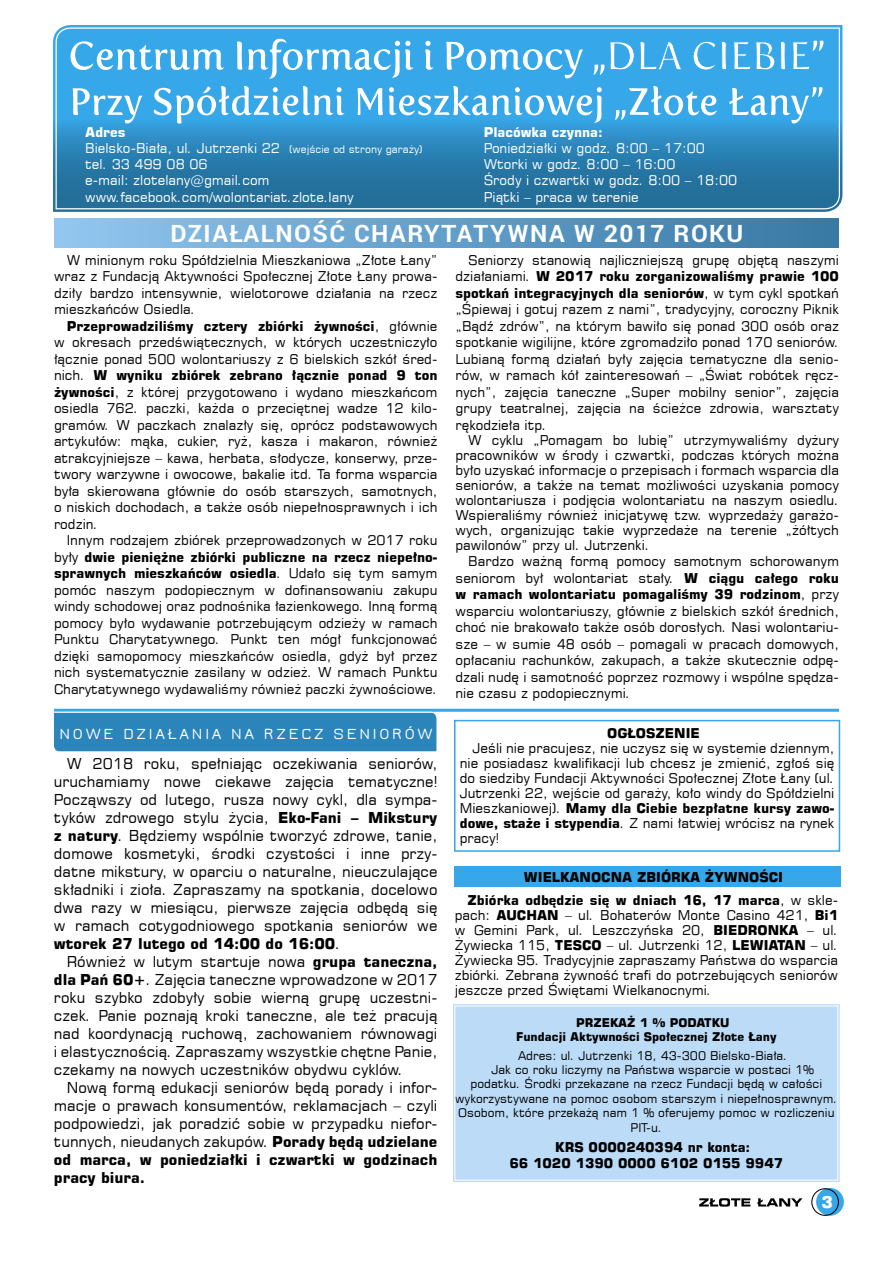
<style>
.page{position:relative;width:893px;height:1263px;background:#fff}
.page>*{position:absolute;margin:0;border:0;box-sizing:border-box;transform-origin:0 0}
.t1{font:700 24px "Roboto";letter-spacing:.06em;color:#fff}
.t2{font:700 16.5px "Square 721 EU";color:#fff}
.t3{font:600 16.2px "Jura";letter-spacing:.17em;color:#fff}
.t4{font:15px/18px "Square 721 EU";color:#000;text-align:justify}
.t5{font:13.5px/16.5px "Square 721 EU";color:#000;text-align:justify}
.t6{font:13.5px/16.2px "Square 721 EU";color:#fff}
.t7{font:700 13.5px/16.2px "Square 721 EU";color:#000}
.t8{font:700 13.5px "Square 721 EU";color:#fff}
.t9{font:12px "Square 721 EU";color:#000}
.t10{font:700 12px/14.4px "Square 721 EU";color:#000}
.s1{font-weight:700}
.s2{font-size:10.5px}
</style>
<div class="page">
<div style="left:816px;top:1188px;width:28px;height:28px;background:#36a7e9;border-radius:50%"></div>
<svg style="left:811px;top:1188px;width:28px;height:28px"></svg>
<svg style="left:699px;top:1198px;width:51px;height:8px"></svg>
<svg style="left:757px;top:1198px;width:45px;height:8px"></svg>
<svg style="left:53px;top:25px;width:790px;height:187px;background:#3d92c3"></svg>
<svg style="left:55px;top:27px;width:786px;height:183px;background:#3088ba"></svg>
<svg style="left:73px;top:86px;width:749px;height:38px"></svg>
<svg style="left:593px;top:25px;width:230px;height:50px;background:#54b4eb"></svg>
<svg style="left:71px;top:39px;width:512px;height:40px"></svg>
<div style="left:54px;top:219px;width:785px;height:28px;background:linear-gradient(to right,#91c6f0,#3678a4)"></div>
<hr style="left:54px;top:709px;width:785px;height:3px;background:#36a7e9">
<div style="left:453px;top:1004px;width:387px;height:178px;background:#bcdbf6"></div>
<div style="left:454px;top:1006px;width:384px;height:174px;border:1px solid #fff"></div>
<div style="left:454px;top:867px;width:386px;height:20px;background:#36a7e9"></div>
<div style="left:454px;top:720px;width:386px;height:132px;border:2px solid #36a7e9"></div>
<svg style="left:54px;top:711px;width:384px;height:41px;background:#358bbe"></svg>
<p class="t6" style="left:85px;top:124px;width:339px"><span class="s1">Adres<br></span>Bielsko-Biała, ul. Jutrzenki 22 <span class="s2">(wejście od strony garaży) </span>tel. 33 499 08 06<br>e-mail: zlotelany@gmail.com www.facebook.com/wolontariat.zlote.lany</p>
<p class="t8" style="left:484px;top:123px;width:121px">Placówka czynna:</p>
<p class="t6" style="left:484px;top:140px;width:255px">Poniedziałki w godz. 8:00 – 17:00<br>Wtorki w godz. 8:00 – 16:00<br>Środy i czwartki w godz. 8:00 – 18:00<br>Piątki – praca w terenie</p>
<h1 class="t1" style="left:170px;top:217px;width:574px">DZIAŁALNOŚĆ CHARYTATYWNA W 2017 ROKU</h1>
<p class="t5" style="left:54px;top:252px;width:385px;text-indent:13px">W minionym roku Spółdzielnia Mieszkaniowa „Złote Łany” wraz z Fundacją Aktywności Społecznej Złote Łany prowa&shy;dziły bardzo intensywnie, wielotorowe działania na rzecz mieszkańców Osiedla.</p>
<p class="t5" style="left:54px;top:318px;width:385px;text-indent:13px"><span class="s1">Przeprowadziliśmy cztery zbiórki żywności</span>, głównie w okresach przedświątecznych, w których uczestniczyło łącznie ponad 500 wolontariuszy z 6 bielskich szkół śred&shy;nich. <span class="s1">W wyniku zbiórek zebrano łącznie ponad 9 ton żywności</span>, z której przygotowano i wydano mieszkańcom osiedla 762. paczki, każda o przeciętnej wadze 12 kilo&shy;gramów. W paczkach znalazły się, oprócz podstawowych artykułów: mąka, cukier, ryż, kasza i makaron, również atrakcyjniejsze – kawa, herbata, słodycze, konserwy, prze&shy;twory warzywne i owocowe, bakalie itd. Ta forma wsparcia była skierowana głównie do osób starszych, samotnych, o niskich dochodach, a także osób niepełnosprawnych i ich rodzin.</p>
<p class="t5" style="left:54px;top:532px;width:385px;text-indent:13px">Innym rodzajem zbiórek przeprowadzonych w 2017 roku były <span class="s1">dwie pieniężne zbiórki publiczne na rzecz niepełno&shy;sprawnych mieszkańców osiedla</span>. Udało się tym samym pomóc naszym podopiecznym w dofinansowaniu zakupu windy schodowej oraz podnośnika łazienkowego. Inną formą pomocy było wydawanie potrzebującym odzieży w ramach Punktu Charytatywnego. Punkt ten mógł funkcjonować dzięki samopomocy mieszkańców osiedla, gdyż był przez nich systematycznie zasilany w odzież. W ramach Punktu Charytatywnego wydawaliśmy również paczki żywnościowe.</p>
<p class="t3" style="left:60px;top:725px;width:375px">NOWE DZIAŁANIA NA RZECZ SENIORÓW</p>
<p class="t4" style="left:54px;top:754px;width:385px;text-indent:13px">W 2018 roku, spełniając oczekiwania seniorów, uruchamiamy nowe ciekawe zajęcia tematyczne!<br>Począwszy od lutego, rusza nowy cykl, dla sympa&shy;tyków zdrowego stylu życia, <span class="s1">Eko-Fani – Mikstury z natury</span>. Będziemy wspólnie tworzyć zdrowe, tanie, domowe kosmetyki, środki czystości i inne przy&shy;datne mikstury, w oparciu o naturalne, nieuczulające składniki i zioła. Zapraszamy na spotkania, docelowo dwa razy w miesiącu, pierwsze zajęcia odbędą się w ramach cotygodniowego spotkania seniorów we <span class="s1">wtorek 27 lutego od 14:00 do 16:00</span>.</p>
<p class="t4" style="left:54px;top:952px;width:385px;text-indent:13px">Również w lutym startuje nowa <span class="s1">grupa taneczna, dla Pań 60+</span>. Zajęcia taneczne wprowadzone w 2017 roku szybko zdobyły sobie wierną grupę uczestni&shy;czek. Panie poznają kroki taneczne, ale też pracują nad koordynacją ruchową, zachowaniem równowagi i elastycznością. Zapraszamy wszystkie chętne Panie, czekamy na nowych uczestników obydwu cyklów.</p>
<p class="t4" style="left:54px;top:1078px;width:385px;text-indent:13px">Nową formą edukacji seniorów będą porady i infor&shy;macje o prawach konsumentów, reklamacjach – czyli podpowiedzi, jak poradzić sobie w przypadku niefor&shy;tunnych, nieudanych zakupów. <span class="s1">Porady będą udzielane od marca, w poniedziałki i czwartki w godzinach pracy biura.</span></p>
<p class="t5" style="left:455px;top:252px;width:385px;text-indent:13px">Seniorzy stanowią najliczniejszą grupę objętą naszymi działaniami. <span class="s1">W 2017 roku zorganizowaliśmy prawie 100 spotkań integracyjnych dla seniorów</span>, w tym cykl spotkań „Śpiewaj i gotuj razem z nami”, tradycyjny, coroczny Piknik „Bądź zdrów”, na którym bawiło się ponad 300 osób oraz spotkanie wigilijne, które zgromadziło ponad 170 seniorów.<br>Lubianą formą działań były zajęcia tematyczne dla senio&shy;rów, w ramach kół zainteresowań – „Świat robótek ręcz&shy;nych”, zajęcia taneczne „Super mobilny senior”, zajęcia grupy teatralnej, zajęcia na ścieżce zdrowia, warsztaty rękodzieła itp.</p>
<p class="t5" style="left:455px;top:432px;width:385px;line-height:15px;text-indent:13px">W cyklu „Pomagam bo lubię” utrzymywaliśmy dyżury pracowników w środy i czwartki, podczas których można było uzyskać informacje o przepisach i formach wsparcia dla seniorów, a także na temat możliwości uzyskania pomocy wolontariusza i podjęcia wolontariatu na naszym osiedlu.<br>Wspieraliśmy również inicjatywę tzw. wyprzedaży garażo&shy;wych, organizując takie wyprzedaże na terenie „żółtych pawilonów” przy ul. Jutrzenki.</p>
<p class="t5" style="left:455px;top:553px;width:385px;text-indent:13px">Bardzo ważną formą pomocy samotnym schorowanym seniorom był wolontariat stały. <span class="s1">W ciągu całego roku w ramach wolontariatu pomagaliśmy 39 rodzinom</span>, przy wsparciu wolontariuszy, głównie z bielskich szkół średnich, choć nie brakowało także osób dorosłych. Nasi wolontariu&shy;sze – w sumie 48 osób – pomagali w pracach domowych, opłacaniu rachunków, zakupach, a także skutecznie odpę&shy;dzali nudę i samotność poprzez rozmowy i wspólne spędza&shy;nie czasu z podopiecznymi.</p>
<p class="t7" style="left:607px;top:726px;width:94px">OGŁOSZENIE</p>
<p class="t5" style="left:460px;top:741px;width:376px;line-height:15px;text-indent:13px">Jeśli nie pracujesz, nie uczysz się w systemie dziennym, nie posiadasz kwalifikacji lub chcesz je zmienić, zgłoś się do siedziby Fundacji Aktywności Społecznej Złote Łany (ul.<br>Jutrzenki 22, wejście od garaży, koło windy do Spółdzielni Mieszkaniowej). <span class="s1">Mamy dla Ciebie bezpłatne kursy zawo&shy;dowe, staże i stypendia</span>. Z nami łatwiej wrócisz na rynek pracy!</p>
<p class="t7" style="left:524px;top:869px;width:261px">WIELKANOCNA ZBIÓRKA ŻYWNOŚCI</p>
<p class="t5" style="left:455px;top:893px;width:385px;line-height:15px;text-indent:13px"><span class="s1">Zbiórka odbędzie się w dniach 16, 17 marca</span>, w skle&shy;pach: <span class="s1">AUCHAN</span> – ul. Bohaterów Monte Casino 421, <span class="s1">Bi1 </span>w Gemini Park, ul. Leszczyńska 20, <span class="s1">BIEDRONKA</span> – ul.<br>Żywiecka 115, <span class="s1">TESCO</span> – ul. Jutrzenki 12, <span class="s1">LEWIATAN</span> – ul.<br>Żywiecka 95. Tradycyjnie zapraszamy Państwa do wsparcia zbiórki. Zebrana żywność trafi do potrzebujących seniorów jeszcze przed Świętami Wielkanocnymi.</p>
<p class="t10" style="left:516px;top:1015px;width:262px;text-indent:60px">PRZEKAŻ 1 % PODATKU<br>Fundacji Aktywności Społecznej Złote Łany</p>
<p class="t9" style="left:518px;top:1048px;width:271px">Adres: ul. Jutrzenki 18, 43-300 Bielsko-Biała.</p>
<p class="t9" style="left:491px;top:1062px;width:324px">Jak co roku liczymy na Państwa wsparcie w postaci 1%</p>
<p class="t9" style="left:470px;top:1076px;width:353px">podatku. Środki przekazane na rzecz Fundacji będą w całości</p>
<p class="t9" style="left:455px;top:1091px;width:384px">wykorzystywane na pomoc osobom starszym i niepełnosprawnym.</p>
<p class="t9" style="left:458px;top:1105px;width:378px">Osobom, które przekażą nam 1 % oferujemy pomoc w rozliczeniu</p>
<p class="t9" style="left:631px;top:1120px;width:33px">PIT-u.</p>
<p class="t7" style="left:509px;top:1140px;width:275px;text-indent:46px">KRS 0000240394 nr konta:<br>66 1020 1390 0000 6102 0155 9947</p>
<p class="t2" style="left:821px;top:1191px;width:13px">3</p>
</div>
